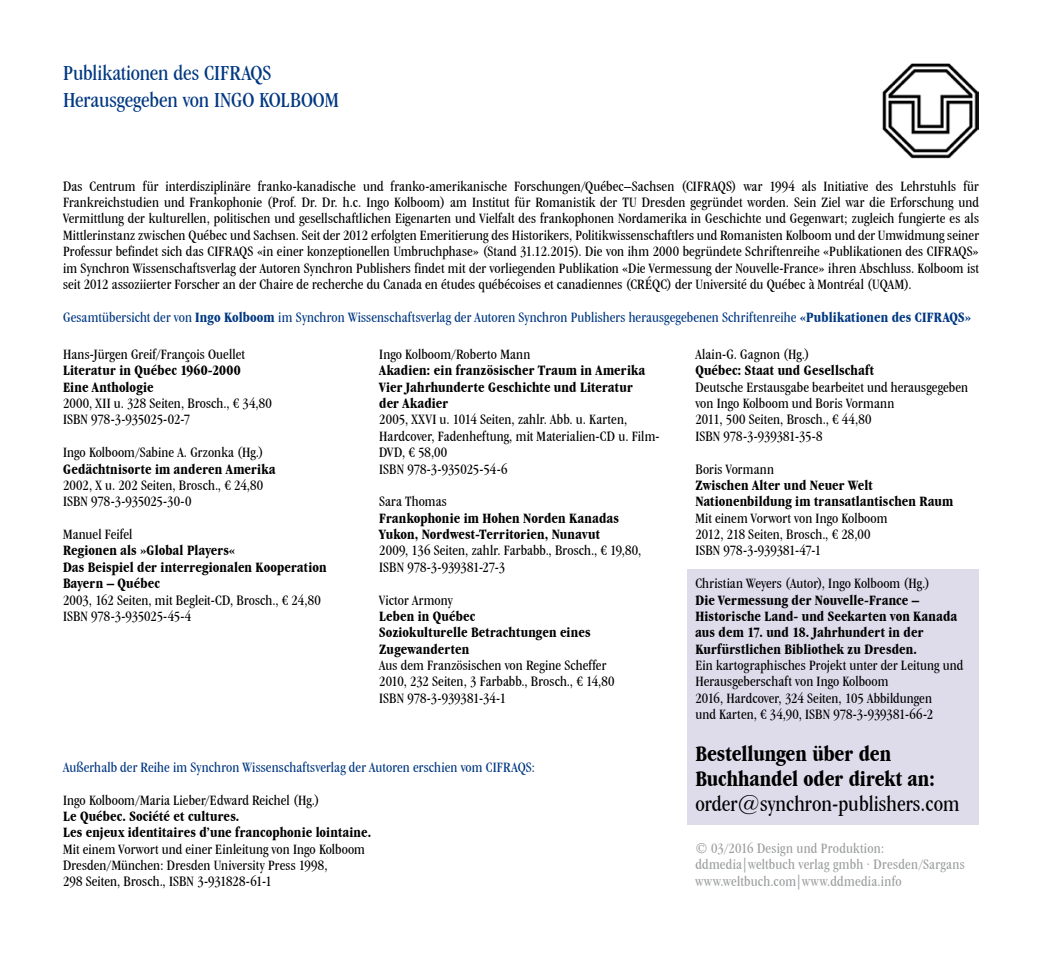
<style>
.page{position:relative;width:1042px;height:953px;background:#fff}
.page>*{position:absolute;margin:0;border:0;box-sizing:border-box;transform-origin:0 0}
.t1{font:700 condensed 22.75px/25px "Garamond IT Cby BT";letter-spacing:-.005em;color:#000}
.t2{font:condensed 22.75px "Garamond IT Cby BT";color:#000}
.t3{font:condensed 22.22px/26.8px "Garamond IT Cby BT";letter-spacing:-.005em;color:#003882}
.t4{font:condensed 14.88px/16.4px "Garamond IT Cby BT";letter-spacing:.005em;color:#000}
.t5{font:700 condensed 14.88px/16.3px "Garamond IT Cby BT";letter-spacing:.01em;color:#000}
.t6{font:condensed 14.88px "Garamond IT Cby BT";letter-spacing:.005em;color:#003882}
.t7{font:condensed 14.88px/16.3px "Garamond IT Cby BT";letter-spacing:.015em;color:#9c9e9f}
.s1{font-size:22.05px}
.s2{font-weight:700}
</style>
<div class="page">
<div style="left:687px;top:569px;width:292px;height:256px;background:#dedceb"></div>
<img style="left:882px;top:63px;width:97px;height:95px">
<h2 class="t3" style="left:63px;top:59px;width:277px">Publikationen des CIFRAQS<br>Herausgegeben von INGO KOL<span class="s1">BOOM</span></h2>
<p class="t4" style="left:63px;top:177px;width:917px;text-align:justify">Das Centrum für interdisziplinäre franko-kanadische und franko-amerikanische Forschungen/Québec–Sachsen (CIFRAQS) war 1994 als Initiative des Lehrstuhls für Frankreichstudien und Frankophonie (Prof. Dr. Dr. h.c. Ingo Kolboom) am Institut für Romanistik der TU Dresden gegründet worden. Sein Ziel war die Erforschung und Vermittlung der kulturellen, politischen und gesellschaftlichen Eigenarten und Vielfalt des frankophonen Nordamerika in Geschichte und Gegenwart; zugleich fungierte es als Mittlerinstanz zwischen Québec und Sachsen. Seit der 2012 erfolgten Emeritierung des Historikers, Politikwissenschaftlers und Romanisten Kolboom und der Umwidmung seiner Professur befindet sich das CIFRAQS «in einer konzeptionellen Umbruchphase» (Stand 31.12.2015). Die von ihm 2000 begründete Schriftenreihe «Publikationen des CIFRAQS» im Synchron Wissenschaftsverlag der Autoren Synchron Publishers findet mit der vorliegenden Publikation «Die Vermessung der Nouvelle-France» ihren Abschluss. Kolboom ist seit 2012 assoziierter Forscher an der Chaire de recherche du Canada en études québécoises et canadiennes (CRÉQC) der Université du Québec à Montréal (UQAM).</p>
<p class="t6" style="left:63px;top:308px;width:909px">Gesamtübersicht der von <span class="s2">Ingo Kolboom</span> im Synchron Wissenschaftsverlag der Autoren Synchron Publishers herausgegebenen Schriftenreihe <span class="s2">«Publikationen des CIFRAQS»</span></p>
<p class="t4" style="left:695px;top:346px;width:116px">Alain-G. Gagnon (Hg.)</p>
<p class="t5" style="left:695px;top:362px;width:180px">Québec: Staat und Gesellschaft</p>
<p class="t4" style="left:695px;top:378px;width:274px">Deutsche Erstausgabe bearbeitet und herausgegeben von Ingo Kolboom und Boris Vormann<br>2011, 500 Seiten, Brosch., € 44,80<br>ISBN 978-3-939381-35-8</p>
<p class="t4" style="left:695px;top:460px;width:80px">Boris Vormann</p>
<p class="t5" style="left:695px;top:476px;width:259px">Zwischen Alter und Neuer Welt<br>Nationenbildung im transatlantischen Raum</p>
<p class="t4" style="left:695px;top:509px;width:194px">Mit einem Vorwort von Ingo Kolboom<br>2012, 218 Seiten, Brosch., € 28,00<br>ISBN 978-3-939381-47-1</p>
<p class="t4" style="left:695px;top:575px;width:236px">Christian Weyers (Autor), Ingo Kolboom (Hg.)</p>
<p class="t5" style="left:695px;top:591px;width:263px">Die Vermessung der Nouvelle-France – Historische Land- und Seekarten von Kanada aus dem 17. und 18. Jahrhundert in der Kurfürstlichen Bibliothek zu Dresden.</p>
<p class="t4" style="left:695px;top:657px;width:269px">Ein kartographisches Projekt unter der Leitung und Herausgeberschaft von Ingo Kolboom<br>2016, Hardcover, 324 Seiten, 105 Abbildungen<br>und Karten, € 34,90, ISBN 978-3-939381-66-2</p>
<h1 class="t1" style="left:695px;top:740px;width:241px">Bestellungen über den<br>Buchhandel oder direkt an:</h1>
<h1 class="t2" style="left:695px;top:790px;width:266px">order@synchron-publishers.com</h1>
<p class="t4" style="left:63px;top:346px;width:183px">Hans-Jürgen Greif/François Ouellet</p>
<p class="t5" style="left:63px;top:362px;width:179px">Literatur in Québec 1960-2000<br>Eine Anthologie</p>
<p class="t4" style="left:63px;top:395px;width:210px">2000, XII u. 328 Seiten, Brosch., € 34,80<br>ISBN 978-3-935025-02-7</p>
<p class="t4" style="left:63px;top:444px;width:202px">Ingo Kolboom/Sabine A. Grzonka (Hg.)</p>
<p class="t5" style="left:63px;top:460px;width:214px">Gedächtnisorte im anderen Amerika</p>
<p class="t4" style="left:63px;top:477px;width:202px">2002, X u. 202 Seiten, Brosch., € 24,80<br>ISBN 978-3-935025-30-0</p>
<p class="t4" style="left:63px;top:526px;width:71px">Manuel Feifel</p>
<p class="t5" style="left:63px;top:542px;width:265px">Regionen als »Global Players«<br>Das Beispiel der interregionalen Kooperation<br>Bayern – Québec</p>
<p class="t4" style="left:63px;top:591px;width:259px">2003, 162 Seiten, mit Begleit-CD, Brosch., € 24,80<br>ISBN 978-3-935025-45-4</p>
<p class="t4" style="left:379px;top:346px;width:153px">Ingo Kolboom/Roberto Mann</p>
<p class="t5" style="left:379px;top:362px;width:268px">Akadien: ein französischer Traum in Amerika<br>Vier Jahrhunderte Geschichte und Literatur der Akadier</p>
<p class="t4" style="left:379px;top:411px;width:282px">2005, XXVI u. 1014 Seiten, zahlr. Abb. u. Karten, Hardcover, Fadenheftung, mit Materialien-CD u. Film-DVD, € 58,00<br>ISBN 978-3-935025-54-6</p>
<p class="t4" style="left:379px;top:493px;width:69px">Sara Thomas</p>
<p class="t5" style="left:379px;top:509px;width:241px">Frankophonie im Hohen Norden Kanadas<br>Yukon, Nordwest-Territorien, Nunavut</p>
<p class="t4" style="left:379px;top:542px;width:264px">2009, 136 Seiten, zahlr. Farbabb., Brosch., € 19,80,<br>ISBN 978-3-939381-27-3</p>
<p class="t4" style="left:379px;top:591px;width:75px">Victor Armony</p>
<p class="t5" style="left:379px;top:607px;width:213px">Leben in Québec<br>Soziokulturelle Betrachtungen eines<br>Zugewanderten</p>
<p class="t4" style="left:379px;top:657px;width:237px">Aus dem Französischen von Regine Scheffer<br>2010, 232 Seiten, 3 Farbabb., Brosch., € 14,80<br>ISBN 978-3-939381-34-1</p>
<p class="t6" style="left:63px;top:758px;width:474px">Außerhalb der Reihe im Synchron Wissenschaftsverlag der Autoren erschien vom CIFRAQS:</p>
<p class="t4" style="left:63px;top:791px;width:258px">Ingo Kolboom/Maria Lieber/Edward Reichel (Hg.)</p>
<p class="t5" style="left:63px;top:807px;width:310px">Le Québec. Société et cultures.<br>Les enjeux identitaires d’une francophonie lointaine.</p>
<p class="t4" style="left:63px;top:840px;width:303px">Mit einem Vorwort und einer Einleitung von Ingo Kolboom<br>Dresden/München: Dresden University Press 1998,<br>298 Seiten, Brosch., ISBN 3-931828-61-1</p>
<p class="t7" style="left:695px;top:839px;width:271px">© 03/2016 Design und Produktion: ddmedia|weltbuch verlag gmbh · Dresden/Sargans www.weltbuch.com|www.ddmedia.info</p>
</div>
